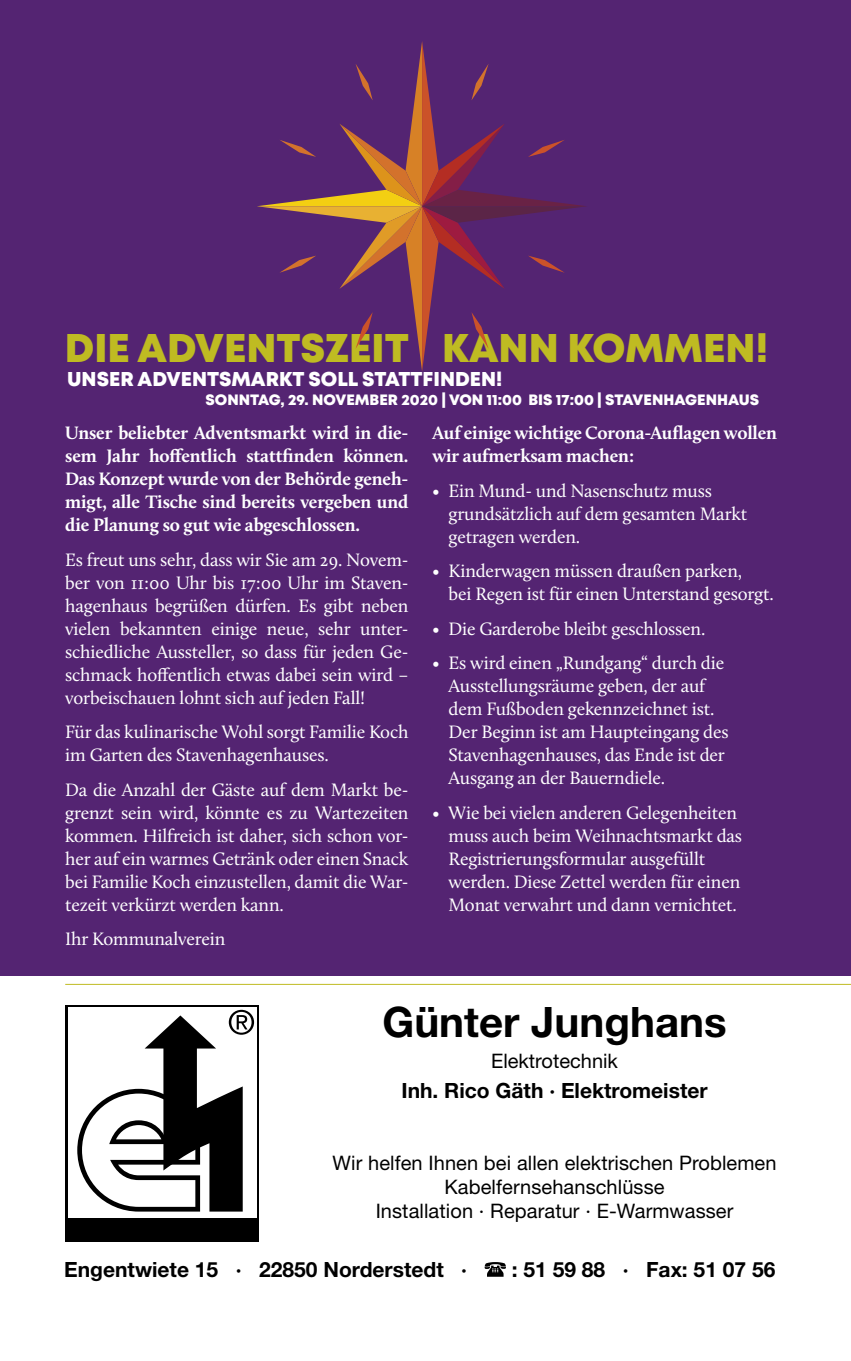
<style>
.page{position:relative;width:851px;height:1361px;background:#fff}
.page>*{position:absolute;margin:0;border:0;box-sizing:border-box;transform-origin:0 0}
.t1{font:700 42px "Helvetica Neue LT";color:#000}
.t2{font:800 40px "Mont";color:#bfbb22}
.t3{font:700 21px "Helvetica Neue LT";color:#000}
.t4{font:20px/24px "Helvetica Neue LT";letter-spacing:.005em;color:#000;text-align:center}
.t5{font:800 20px "Mont";color:#fff}
.GBB_20_00_CALL_TEXT{font:18.6px/23px "Calluna";letter-spacing:-.01em;color:#fff;text-align:justify}
.GBB_20_00_CALL_TEXT-2{font:700 18.6px/23px "Calluna";letter-spacing:-.01em;color:#fff;text-align:justify}
.t6{font:800 15px "Mont";color:#fff}
</style>
<div class="page">
<div style="left:0;top:0;width:850px;height:975px;background:#542472"></div>
<svg style="left:484px;top:1262px;width:22px;height:14px"></svg>
<div style="left:65px;top:1004px;width:194px;height:237px;background:#000"></div>
<div style="left:68px;top:1007px;width:188px;height:210px;background:#fff"></div>
<svg style="left:77px;top:1010px;width:177px;height:201px"></svg>
<hr style="left:65px;top:984px;width:785px;height:1px;background:#bfbb22">
<svg style="left:257px;top:41px;width:329px;height:330px"></svg>
<p class="t2" style="left:65px;top:322px;width:704px">DIE ADVENTSZEIT KANN KOMMEN!</p>
<p class="t5" style="left:67px;top:366px;width:436px">UNSER ADVENTSMARKT SOLL STATTFINDEN!</p>
<p class="GBB_20_00_CALL_TEXT-2" style="left:65px;top:421px;width:345px">Unser beliebter Adventsmarkt wird in die&shy;sem Jahr hoffentlich stattfinden können.<br>Das Konzept wurde von der Behörde geneh&shy;migt, alle Tische sind bereits vergeben und die Planung so gut wie abgeschlossen.</p>
<p class="GBB_20_00_CALL_TEXT" style="left:65px;top:548px;width:345px">Es freut uns sehr, dass wir Sie am 29. Novem&shy;ber von 11:00 Uhr bis 17:00 Uhr im Staven&shy;hagenhaus begrüßen dürfen. Es gibt neben vielen bekannten einige neue, sehr unter&shy;schiedliche Aussteller, so dass für jeden Ge&shy;schmack hoffentlich etwas dabei sein wird – vorbeischauen lohnt sich auf jeden Fall!</p>
<p class="GBB_20_00_CALL_TEXT" style="left:65px;top:720px;width:345px">Für das kulinarische Wohl sorgt Familie Koch im Garten des Stavenhagenhauses.</p>
<p class="GBB_20_00_CALL_TEXT" style="left:65px;top:778px;width:344px">Da die Anzahl der Gäste auf dem Markt be&shy;grenzt sein wird, könnte es zu Wartezeiten kommen. Hilfreich ist daher, sich schon vor&shy;her auf ein warmes Getränk oder einen Snack bei Familie Koch einzustellen, damit die War&shy;tezeit verkürzt werden kann.</p>
<p class="GBB_20_00_CALL_TEXT" style="left:65px;top:927px;width:162px">Ihr Kommunalverein</p>
<p class="t6" style="left:205px;top:390px;width:555px">SONNTAG, 29. NOVEMBER 2020 | VON 11:00 BIS 17:00 | STAVENHAGENHAUS</p>
<p class="GBB_20_00_CALL_TEXT-2" style="left:432px;top:421px;width:346px">Auf einige wichtige Corona-Auflagen wollen</p>
<p class="GBB_20_00_CALL_TEXT-2" style="left:432px;top:444px;width:203px">wir aufmerksam machen:</p>
<p class="GBB_20_00_CALL_TEXT" style="left:432px;top:479px;width:281px">• Ein Mund- und Nasenschutz muss</p>
<p class="GBB_20_00_CALL_TEXT" style="left:448px;top:502px;width:300px">grundsätzlich auf dem gesamten Markt</p>
<p class="GBB_20_00_CALL_TEXT" style="left:448px;top:525px;width:133px">getragen werden.</p>
<p class="GBB_20_00_CALL_TEXT" style="left:432px;top:559px;width:311px">• Kinderwagen müssen draußen parken,</p>
<p class="GBB_20_00_CALL_TEXT" style="left:448px;top:582px;width:326px">bei Regen ist für einen Unterstand gesorgt.</p>
<p class="GBB_20_00_CALL_TEXT" style="left:432px;top:617px;width:274px">• Die Garderobe bleibt geschlossen.</p>
<p class="GBB_20_00_CALL_TEXT" style="left:432px;top:651px;width:293px">• Es wird einen „Rundgang“ durch die</p>
<p class="GBB_20_00_CALL_TEXT" style="left:448px;top:674px;width:258px">Ausstellungsräume geben, der auf</p>
<p class="GBB_20_00_CALL_TEXT" style="left:448px;top:697px;width:267px">dem Fußboden gekennzeichnet ist.</p>
<p class="GBB_20_00_CALL_TEXT" style="left:448px;top:720px;width:281px">Der Beginn ist am Haupteingang des</p>
<p class="GBB_20_00_CALL_TEXT" style="left:448px;top:743px;width:278px">Stavenhagenhauses, das Ende ist der</p>
<p class="GBB_20_00_CALL_TEXT" style="left:448px;top:766px;width:218px">Ausgang an der Bauerndiele.</p>
<p class="GBB_20_00_CALL_TEXT" style="left:432px;top:801px;width:306px">• Wie bei vielen anderen Gelegenheiten</p>
<p class="GBB_20_00_CALL_TEXT" style="left:448px;top:824px;width:295px">muss auch beim Weihnachtsmarkt das</p>
<p class="GBB_20_00_CALL_TEXT" style="left:448px;top:847px;width:258px">Registrierungsformular ausgefüllt</p>
<p class="GBB_20_00_CALL_TEXT" style="left:448px;top:870px;width:293px">werden. Diese Zettel werden für einen</p>
<p class="GBB_20_00_CALL_TEXT" style="left:448px;top:893px;width:289px">Monat verwahrt und dann vernichtet.</p>
<p class="t1" style="left:382px;top:995px;width:345px">Günter Junghans</p>
<p class="t4" style="left:491px;top:1048px;width:128px">Elektrotechnik</p>
<p class="t3" style="left:401px;top:1078px;width:307px">Inh. Rico Gäth · Elektromeister</p>
<p class="t4" style="left:332px;top:1150px;width:445px">Wir helfen Ihnen bei allen elektrischen Problemen<br>Kabelfernsehanschlüsse<br>Installation · Reparatur · E-Warmwasser</p>
<p class="t3" style="left:64px;top:1256px;width:404px">Engentwiete 15 · 22850 Norderstedt ·</p>
<p class="t3" style="left:511px;top:1256px;width:265px">: 51 59 88 · Fax: 51 07 56</p>
</div>
